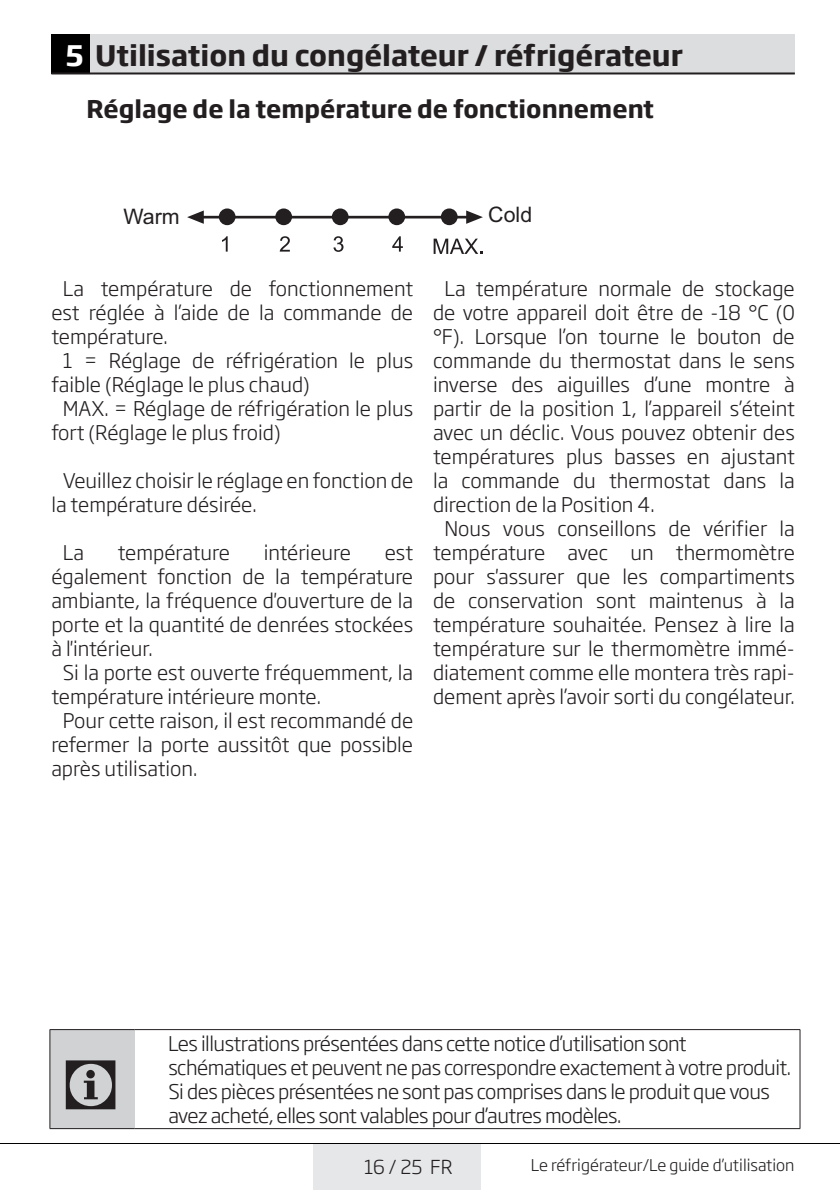
<style>
.page{position:relative;width:840px;height:1191px;background:#fff}
.page>*{position:absolute;margin:0;border:0;box-sizing:border-box;transform-origin:0 0}
.t1{font:72px "ZIWARNUN";color:#231f20}
.t2{font:700 28px "Soho Gothic Pro";color:#231f20}
.t3{font:700 24px "Soho Gothic Pro";color:#231f20}
.t4{font:21.4px "Arial";color:#231f20}
.t5{font:300 20px/24px "Soho Gothic Pro";color:#231f20}
.t6{font:300 20px/24px "Soho Gothic Pro";letter-spacing:-.025em;color:#231f20}
.t7{font:300 19px "Soho Gothic Pro";color:#231f20}
.t8{font:300 16px "Soho Gothic Pro";color:#231f20}
.s1{color:#fff}
</style>
<div class="page">
<div style="left:313px;top:1144px;width:168px;height:45px;background:#e6e7e9"></div>
<hr style="left:0;top:1143px;width:839px;height:1px;background:#000">
<div style="left:51px;top:34px;width:40px;height:40px;background:#000"></div>
<div style="left:91px;top:34px;width:703px;height:40px;background:#dcdddf"></div>
<hr style="left:51px;top:72px;width:743px;height:2px;background:#231f20">
<div style="left:50px;top:1029px;width:84px;height:99px;background:#d1d2d4"></div>
<hr style="left:50px;top:1029px;width:84px;height:1px;background:#231f20">
<hr style="left:50px;top:1029px;width:1px;height:99px;background:#231f20">
<hr style="left:134px;top:1029px;width:665px;height:1px;background:#231f20">
<hr style="left:799px;top:1029px;width:1px;height:99px;background:#231f20">
<hr style="left:50px;top:1128px;width:84px;height:1px;background:#231f20">
<hr style="left:134px;top:1128px;width:665px;height:1px;background:#231f20">
<svg style="left:222px;top:236px;width:5px;height:16px"></svg>
<svg style="left:279px;top:236px;width:11px;height:16px"></svg>
<svg style="left:333px;top:236px;width:10px;height:16px"></svg>
<svg style="left:392px;top:236px;width:10px;height:16px"></svg>
<hr style="left:202px;top:216px;width:265px;height:2px;background:#231f20">
<svg style="left:187px;top:210px;width:17px;height:14px"></svg>
<svg style="left:466px;top:210px;width:16px;height:14px"></svg>
<div style="left:276px;top:210px;width:14px;height:14px;background:#231f20;border-radius:50%"></div>
<div style="left:275px;top:208px;width:17px;height:17px;border:3px solid #231f20;border-radius:50%"></div>
<div style="left:333px;top:210px;width:14px;height:14px;background:#231f20;border-radius:50%"></div>
<div style="left:332px;top:208px;width:16px;height:17px;border:3px solid #231f20;border-radius:50%"></div>
<div style="left:389px;top:210px;width:14px;height:14px;background:#231f20;border-radius:50%"></div>
<div style="left:388px;top:208px;width:17px;height:17px;border:3px solid #231f20;border-radius:50%"></div>
<div style="left:220px;top:210px;width:14px;height:14px;background:#231f20;border-radius:50%"></div>
<div style="left:219px;top:208px;width:16px;height:17px;border:3px solid #231f20;border-radius:50%"></div>
<svg style="left:433px;top:239px;width:49px;height:15px"></svg>
<div style="left:442px;top:210px;width:14px;height:14px;background:#231f20;border-radius:50%"></div>
<div style="left:440px;top:208px;width:17px;height:17px;border:3px solid #231f20;border-radius:50%"></div>
<h2 class="t2" style="left:66px;top:33px;width:618px"><span class="s1">5</span> Utilisation du congélateur / réfrigérateur</h2>
<p class="t3" style="left:86px;top:90px;width:569px">Réglage de la température de fonctionnement</p>
<p class="t4" style="left:123px;top:202px;width:58px">Warm</p>
<p class="t4" style="left:488px;top:201px;width:45px">Cold</p>
<p class="t5" style="left:63px;top:275px;width:352px">La température de fonctionnement</p>
<p class="t5" style="left:51px;top:299px;width:363px">est réglée à l’aide de la commande de</p>
<p class="t5" style="left:51px;top:323px;width:118px">température.</p>
<p class="t5" style="left:63px;top:347px;width:352px">1 = Réglage de réfrigération le plus</p>
<p class="t5" style="left:51px;top:371px;width:260px">faible (Réglage le plus chaud)</p>
<p class="t5" style="left:63px;top:395px;width:352px">MAX. = Réglage de réfrigération le plus</p>
<p class="t5" style="left:51px;top:419px;width:231px">fort (Réglage le plus froid)</p>
<p class="t5" style="left:51px;top:467px;width:363px;text-indent:11px">Veuillez choisir le réglage en fonction de la température désirée.</p>
<p class="t5" style="left:63px;top:539px;width:23px">La</p>
<p class="t5" style="left:118px;top:539px;width:114px">température</p>
<p class="t5" style="left:263px;top:539px;width:89px">intérieure</p>
<p class="t5" style="left:384px;top:539px;width:30px">est</p>
<p class="t5" style="left:51px;top:563px;width:363px">également fonction de la température</p>
<p class="t5" style="left:51px;top:587px;width:363px">ambiante, la fréquence d'ouverture de la</p>
<p class="t5" style="left:51px;top:611px;width:363px">porte et la quantité de denrées stockées</p>
<p class="t5" style="left:51px;top:635px;width:103px">à l'intérieur.</p>
<p class="t5" style="left:63px;top:659px;width:352px">Si la porte est ouverte fréquemment, la</p>
<p class="t5" style="left:51px;top:683px;width:271px">température intérieure monte.</p>
<p class="t5" style="left:63px;top:707px;width:352px">Pour cette raison, il est recommandé de</p>
<p class="t5" style="left:51px;top:731px;width:363px">refermer la porte aussitôt que possible</p>
<p class="t5" style="left:51px;top:755px;width:147px">après utilisation.</p>
<p class="t5" style="left:444px;top:275px;width:352px">La température normale de stockage</p>
<p class="t5" style="left:433px;top:299px;width:363px">de votre appareil doit être de -18 °C (0</p>
<p class="t5" style="left:433px;top:323px;width:363px">°F). Lorsque l’on tourne le bouton de</p>
<p class="t5" style="left:433px;top:347px;width:363px">commande du thermostat dans le sens</p>
<p class="t5" style="left:433px;top:371px;width:363px">inverse des aiguilles d’une montre à</p>
<p class="t5" style="left:433px;top:395px;width:363px">partir de la position 1, l’appareil s’éteint</p>
<p class="t5" style="left:433px;top:419px;width:363px">avec un déclic. Vous pouvez obtenir des</p>
<p class="t5" style="left:433px;top:443px;width:363px">températures plus basses en ajustant</p>
<p class="t5" style="left:433px;top:467px;width:363px">la commande du thermostat dans la</p>
<p class="t5" style="left:433px;top:491px;width:223px">direction de la Position 4.</p>
<p class="t5" style="left:444px;top:515px;width:352px">Nous vous conseillons de vérifier la</p>
<p class="t5" style="left:433px;top:539px;width:363px">température avec un thermomètre</p>
<p class="t5" style="left:433px;top:563px;width:363px">pour s'assurer que les compartiments</p>
<p class="t5" style="left:433px;top:587px;width:363px">de conservation sont maintenus à la</p>
<p class="t5" style="left:433px;top:611px;width:363px">température souhaitée. Pensez à lire la</p>
<p class="t5" style="left:433px;top:635px;width:363px">température sur le thermomètre immé-</p>
<p class="t5" style="left:433px;top:659px;width:363px">diatement comme elle montera très rapi-</p>
<p class="t5" style="left:433px;top:683px;width:363px">dement après l’avoir sorti du congélateur.</p>
<h1 class="t1" style="left:61px;top:1047px;width:63px">C</h1>
<p class="t6" style="left:168px;top:1030px;width:624px">Les illustrations présentées dans cette notice d’utilisation sont schématiques et peuvent ne pas correspondre exactement à votre produit.<br>Si des pièces présentées ne sont pas comprises dans le produit que vous avez acheté, elles sont valables pour d’autres modèles.</p>
<p class="t7" style="left:364px;top:1152px;width:90px">16 / 25 FR</p>
<p class="t8" style="left:530px;top:1152px;width:265px">Le réfrigérateur/Le guide d’utilisation</p>
</div>
